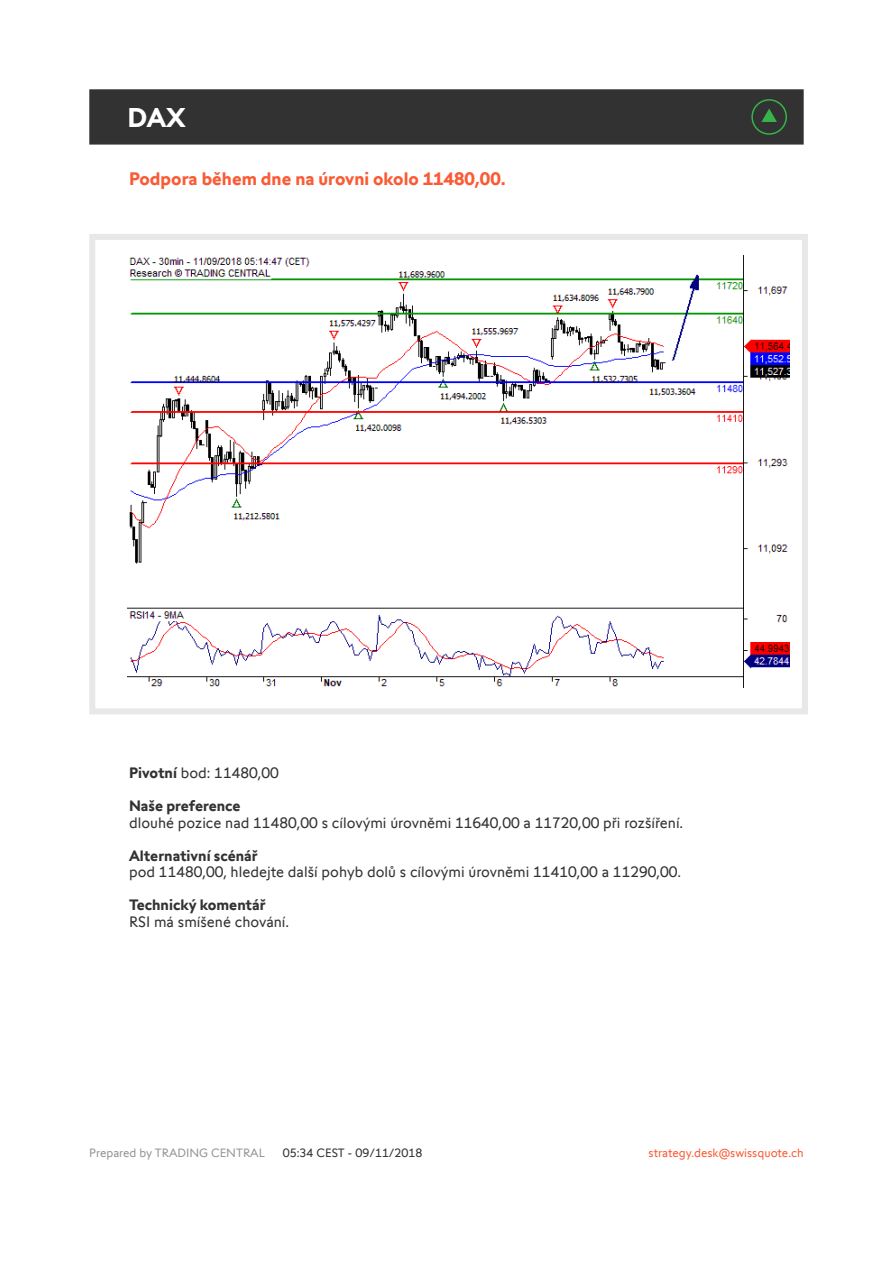
<style>
.page{position:relative;width:893px;height:1263px;background:#fff}
.page>*{position:absolute;margin:0;border:0;box-sizing:border-box;transform-origin:0 0}
.t1{font:700 27px "Swissquote CT";color:#fff}
.t2{font:700 18px "Swissquote CT";color:#fa5b35}
.t3{font:15px "Swissquote CT";color:#323232}
.t4{font:700 15px "Swissquote CT";color:#323232}
.t5{font:12px "Swissquote CT";color:#fa5b35}
.t6{font:12px "Swissquote CT";color:#939598}
.t7{font:12px "Swissquote CT";color:#323232}
.s1{font-weight:700}
</style>
<div class="page">
<div style="left:89px;top:234px;width:719px;height:480px;border:6px solid #e9e8e7"></div>
<div style="left:89px;top:89px;width:715px;height:56px;background:#323232;border:2px solid #323232"></div>
<img style="left:128px;top:255px;width:661px;height:432px">
<svg style="left:751px;top:99px;width:36px;height:36px"></svg>
<h1 class="t1" style="left:128px;top:101px;width:60px">DAX</h1>
<p class="t2" style="left:129px;top:168px;width:378px">Podpora během dne na úrovni okolo 11480,00.</p>
<p class="t3" style="left:129px;top:764px;width:151px"><span class="s1">Pivotní</span> bod: 11480,00</p>
<p class="t4" style="left:129px;top:797px;width:113px">Naše preference</p>
<p class="t3" style="left:129px;top:814px;width:556px">dlouhé pozice nad 11480,00 s cílovými úrovněmi 11640,00 a 11720,00 při rozšíření.</p>
<p class="t4" style="left:129px;top:846px;width:130px">Alternativní scénář</p>
<p class="t3" style="left:129px;top:863px;width:554px">pod 11480,00, hledejte další pohyb dolů s cílovými úrovněmi 11410,00 a 11290,00.</p>
<p class="t4" style="left:129px;top:896px;width:138px">Technický komentář</p>
<p class="t3" style="left:129px;top:913px;width:162px">RSI má smíšené chování.</p>
<p class="t6" style="left:89px;top:1145px;width:177px">Prepared by TRADING CENTRAL</p>
<p class="t7" style="left:283px;top:1145px;width:141px">05:34 CEST - 09/11/2018</p>
<p class="t5" style="left:649px;top:1145px;width:157px">strategy.desk@swissquote.ch</p>
</div>
